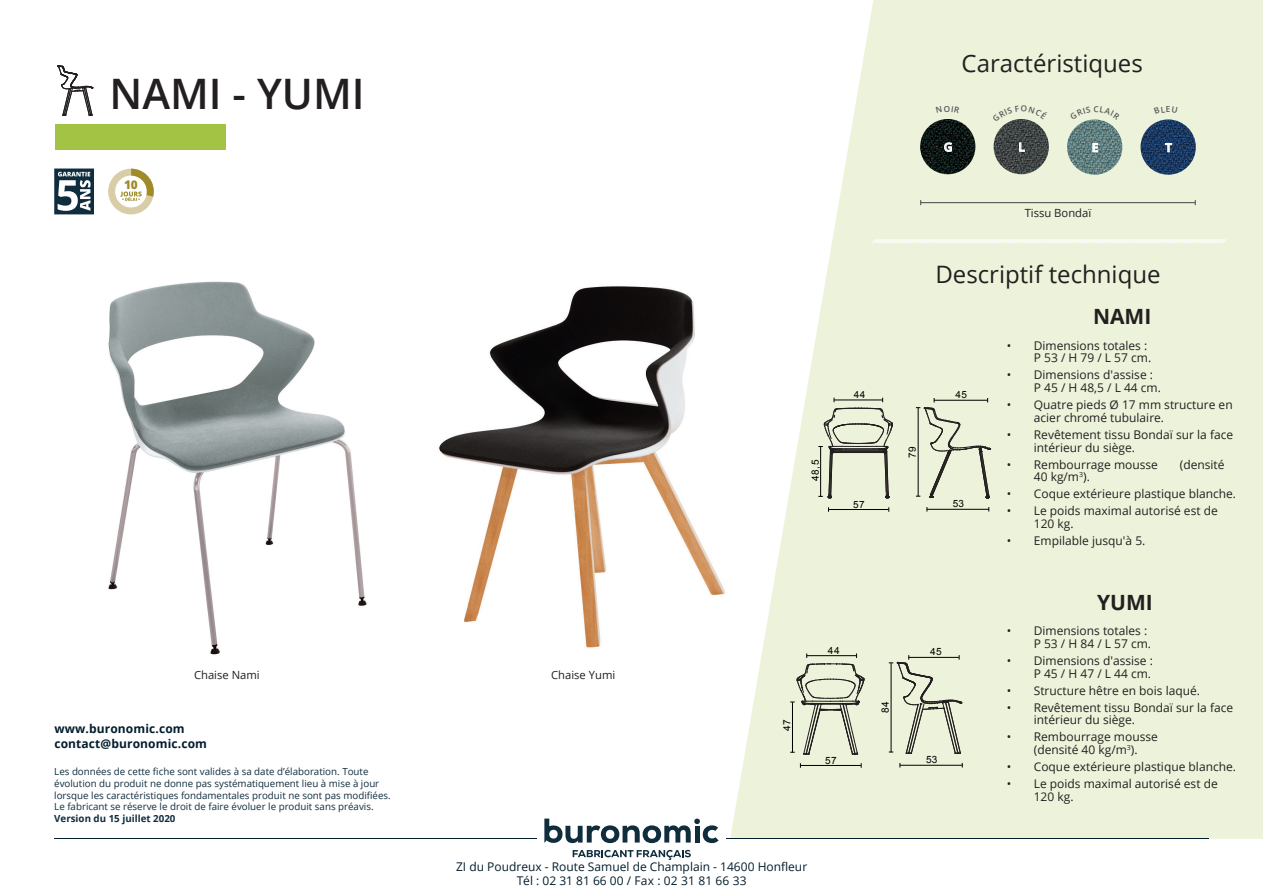
<style>
.page{position:relative;width:1263px;height:893px;background:#fff}
.page>*{position:absolute;margin:0;border:0;box-sizing:border-box;transform-origin:0 0}
.t1{font:600 42px "Open Sans";color:#231f20}
.t2{font:24px "Open Sans";color:#231f20}
.t3{font:700 21px "Open Sans";color:#231f20}
.t4{font:12px/12.8px "Open Sans";color:#231f20}
.t5{font:12px/14px "Open Sans";color:#031d2d;text-align:center}
.t6{font:700 12px/14.4px "Open Sans";letter-spacing:.01em;color:#031d2d}
.t7{font:800 12px "Open Sans";color:#9f8b29}
.t8{font:600 11.7px "Open Sans";color:#fff}
.t9{font:11.25px "Open Sans";color:#231f20}
.t10{font:10.05px "Arial";letter-spacing:.05em;color:#000}
.t11{font:9.75px/11.7px "Open Sans";color:#102d3e}
.t12{font:700 9.75px "Open Sans";color:#102d3e}
</style>
<div class="page">
<svg style="left:58px;top:66px;width:35px;height:50px"></svg>
<div style="left:55px;top:125px;width:170px;height:25px;background:#a2c343"></div>
<svg style="left:730px;top:0;width:533px;height:839px;fill:#ecf3da"></svg>
<svg style="left:108px;top:169px;width:46px;height:45px"></svg>
<svg style="left:54px;top:169px;width:40px;height:45px"></svg>
<svg style="left:871px;top:238px;width:356px;height:6px"></svg>
<hr style="left:921px;top:202px;width:274px;height:1px;background:#57585a">
<img style="left:1140px;top:119px;width:56px;height:56px;border-radius:28px">
<svg style="left:1165px;top:143px;width:7px;height:9px"></svg>
<img style="left:1067px;top:119px;width:55px;height:56px;border-radius:28px">
<svg style="left:1093px;top:143px;width:5px;height:9px"></svg>
<img style="left:993px;top:119px;width:56px;height:55px;border-radius:28px">
<svg style="left:1019px;top:143px;width:6px;height:9px"></svg>
<img style="left:920px;top:119px;width:55px;height:55px;border-radius:28px">
<svg style="left:944px;top:143px;width:8px;height:9px"></svg>
<hr style="left:800px;top:765px;width:61px;height:1px;background:#000">
<svg style="left:790px;top:664px;width:74px;height:91px;background:#ccd2bd"></svg>
<hr style="left:792px;top:702px;width:1px;height:50px;background:#000">
<hr style="left:806px;top:655px;width:50px;height:1px;background:#000">
<hr style="left:900px;top:765px;width:62px;height:1px;background:#000">
<svg style="left:889px;top:655px;width:73px;height:99px;background:#d1d6c1"></svg>
<hr style="left:908px;top:657px;width:51px;height:1px;background:#000">
<hr style="left:828px;top:509px;width:60px;height:1px;background:#000">
<svg style="left:818px;top:408px;width:75px;height:90px;background:#cbd0bb"></svg>
<hr style="left:834px;top:400px;width:48px;height:1px;background:#000">
<hr style="left:927px;top:509px;width:62px;height:1px;background:#000">
<svg style="left:916px;top:398px;width:74px;height:100px;background:#d5dbc5"></svg>
<hr style="left:934px;top:400px;width:53px;height:1px;background:#000">
<img style="left:439px;top:286px;width:286px;height:362px">
<img style="left:108px;top:281px;width:259px;height:374px">
<hr style="left:726px;top:838px;width:483px;height:1px;background:#031d2d">
<hr style="left:54px;top:838px;width:483px;height:1px;background:#031d2d">
<svg style="left:544px;top:819px;width:175px;height:24px"></svg>
<svg style="left:573px;top:850px;width:118px;height:10px"></svg>
<svg style="left:1154px;top:106px;width:24px;height:8px"></svg>
<svg style="left:1070px;top:106px;width:50px;height:14px"></svg>
<svg style="left:992px;top:105px;width:56px;height:17px"></svg>
<svg style="left:936px;top:105px;width:24px;height:8px"></svg>
<h1 class="t1" style="left:109px;top:65px;width:257px">NAMI - YUMI</h1>
<p class="t7" style="left:124px;top:176px;width:15px">10</p>
<p class="t10" style="left:808px;top:481px;width:22px;rotate:-90deg">48,5</p>
<p class="t10" style="left:854px;top:388px;width:13px">44</p>
<p class="t10" style="left:853px;top:497px;width:13px">57</p>
<p class="t9" style="left:194px;top:668px;width:67px">Chaise Nami</p>
<p class="t9" style="left:551px;top:668px;width:66px">Chaise Yumi</p>
<p class="t6" style="left:54px;top:721px;width:154px">www.buronomic.com contact@buronomic.com</p>
<p class="t11" style="left:54px;top:765px;width:338px">Les données de cette fiche sont valides à sa date d’élaboration. Toute évolution du produit ne donne pas systématiquement lieu à mise à jour lorsque les caractéristiques fondamentales produit ne sont pas modifiées.<br>Le fabricant se réserve le droit de faire évoluer le produit sans préavis.</p>
<p class="t12" style="left:54px;top:811px;width:123px">Version du 15 juillet 2020</p>
<p class="t10" style="left:780px;top:731px;width:13px;rotate:-90deg">47</p>
<p class="t5" style="left:456px;top:859px;width:353px">ZI du Poudreux - Route Samuel de Champlain - 14600 Honfleur<br>Tél : 02 31 81 66 00 / Fax : 02 31 81 66 33</p>
<p class="t10" style="left:828px;top:644px;width:13px">44</p>
<p class="t10" style="left:825px;top:753px;width:13px">57</p>
<p class="t10" style="left:879px;top:713px;width:13px;rotate:-90deg">84</p>
<h2 class="t2" style="left:961px;top:47px;width:183px">Caractéristiques</h2>
<p class="t8" style="left:944px;top:139px;width:10px">G</p>
<p class="t8" style="left:1018px;top:139px;width:8px">L</p>
<p class="t8" style="left:1092px;top:140px;width:8px">E</p>
<p class="t8" style="left:1165px;top:140px;width:8px">T</p>
<p class="t9" style="left:1025px;top:206px;width:68px">Tissu Bondaï</p>
<p class="t10" style="left:906px;top:458px;width:13px;rotate:-90deg">79</p>
<h2 class="t2" style="left:935px;top:258px;width:227px">Descriptif technique</h2>
<p class="t10" style="left:955px;top:388px;width:13px">45</p>
<p class="t10" style="left:953px;top:497px;width:13px">53</p>
<h3 class="t3" style="left:1093px;top:302px;width:60px">NAMI</h3>
<p class="t4" style="left:1034px;top:339px;width:119px;text-indent:-27px">• Dimensions totales :<br>P 53 / H 79 / L 57 cm.</p>
<p class="t4" style="left:1034px;top:368px;width:129px;text-indent:-27px">• Dimensions d'assise :<br>P 45 / H 48,5 / L 44 cm.</p>
<p class="t4" style="left:1034px;top:398px;width:200px;text-indent:-27px">• Quatre pieds Ø 17 mm structure en acier chromé tubulaire.</p>
<p class="t4" style="left:1034px;top:428px;width:201px;text-indent:-27px">• Revêtement tissu Bondaï sur la face intérieur du siège.</p>
<p class="t4" style="left:1007px;top:458px;width:153px">• Rembourrage mousse</p>
<p class="t4" style="left:1180px;top:458px;width:46px">(densité</p>
<p class="t4" style="left:1034px;top:470px;width:58px">40 kg/m<sup>3</sup>).</p>
<p class="t4" style="left:1007px;top:487px;width:231px">• Coque extérieure plastique blanche.</p>
<p class="t4" style="left:1034px;top:504px;width:185px;text-indent:-27px">• Le poids maximal autorisé est de<br>120 kg.</p>
<p class="t4" style="left:1007px;top:534px;width:140px">• Empilable jusqu'à 5.</p>
<p class="t10" style="left:930px;top:645px;width:13px">45</p>
<p class="t10" style="left:926px;top:753px;width:13px">53</p>
<h3 class="t3" style="left:1097px;top:587px;width:57px">YUMI</h3>
<p class="t4" style="left:1034px;top:624px;width:119px;text-indent:-27px">• Dimensions totales :<br>P 53 / H 84 / L 57 cm.</p>
<p class="t4" style="left:1007px;top:654px;width:148px;text-align:right">• Dimensions d'assise :<br>P 45 / H 47 / L 44 cm.</p>
<p class="t4" style="left:1007px;top:684px;width:195px">• Structure hêtre en bois laqué.</p>
<p class="t4" style="left:1034px;top:701px;width:201px;text-indent:-27px">• Revêtement tissu Bondaï sur la face intérieur du siège.</p>
<p class="t4" style="left:1007px;top:730px;width:153px;text-align:center">• Rembourrage mousse (densité 40 kg/m<sup>3</sup>).</p>
<p class="t4" style="left:1007px;top:760px;width:231px">• Coque extérieure plastique blanche.</p>
<p class="t4" style="left:1034px;top:777px;width:185px;text-indent:-27px">• Le poids maximal autorisé est de<br>120 kg.</p>
</div>
